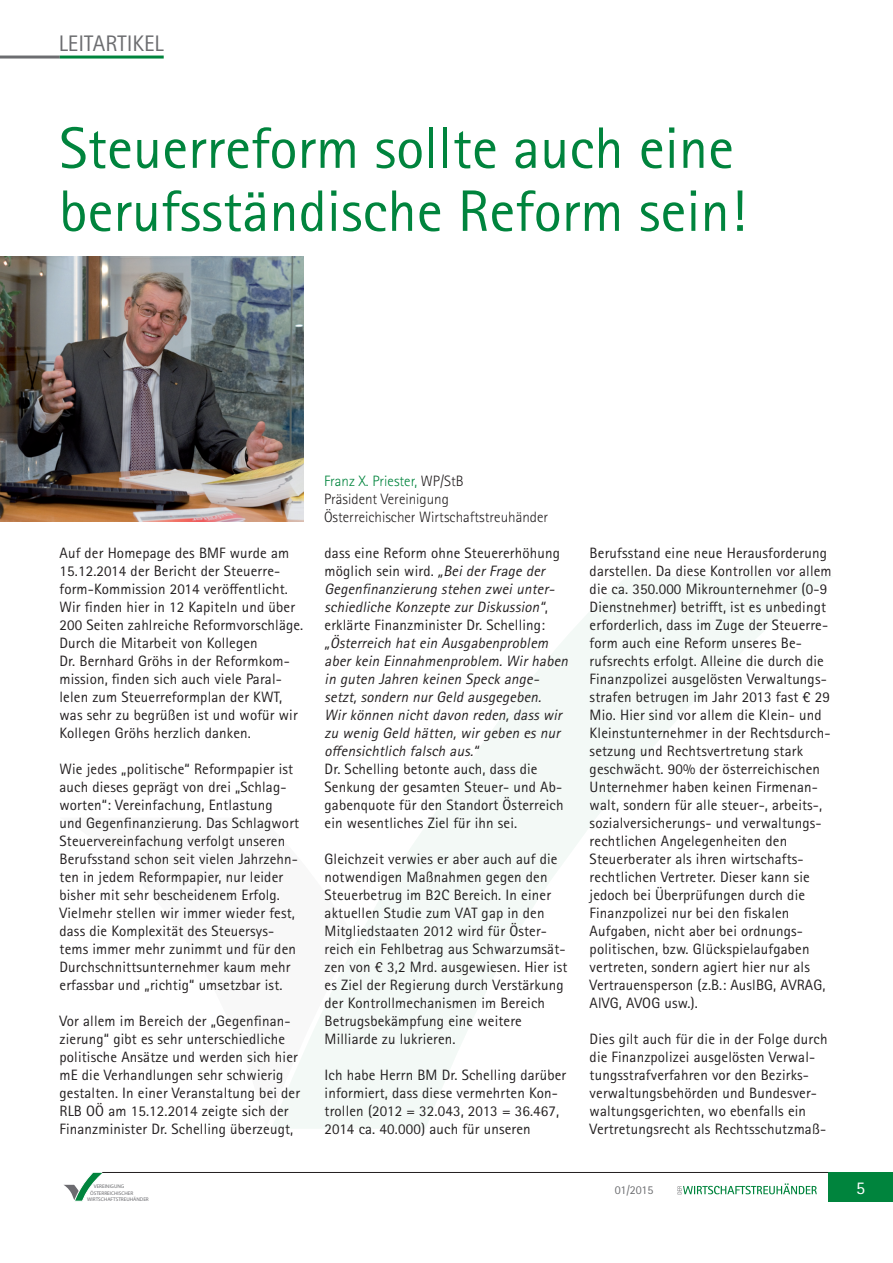
<style>
.page{position:relative;width:893px;height:1263px;background:#fff}
.page>*{position:absolute;margin:0;border:0;box-sizing:border-box;transform-origin:0 0}
.Artikel_Headline_Grü{font:58.5px "Rotis Sans Serif Std";color:#00843d}
.headline{font:22.5px "Rotis Sans Serif Std";color:#6c6d70}
.t1{font:18px "Rotis Sans Serif Std";color:#fff}
.lauftext{font:15px/18px "Rotis Sans Serif Std";letter-spacing:.01em;color:#231f20}
.lauftext-2{font:italic 15px/18px "Rotis Sans Serif Std";color:#231f20}
.lauftext-3{font:300 15px "Rotis Sans Serif Std";color:#231f20}
.lauftext-4{font:300 15px "Rotis Sans Serif Std";color:#00843d}
.t2{font:12px "Rotis Sans Serif Std";letter-spacing:-.02em;color:#6c6d70}
.t3{font:5.25px/6.3px "AT Rotis Sans Serif";color:#6b6b6f}
.t4{font:5.25px "AT Rotis Sans Serif";color:#6c6d70}
.s1{color:#231f20}
.s2{font-style:normal}
</style>
<div class="page">
<svg style="left:64px;top:1172px;width:39px;height:30px"></svg>
<div style="left:828px;top:1172px;width:65px;height:30px;background:#00843d"></div>
<hr style="left:102px;top:1172px;width:726px;height:1px;background:#231f20">
<svg style="left:272px;top:577px;width:559px;height:551px"></svg>
<svg style="left:677px;top:1183px;width:140px;height:11px"></svg>
<hr style="left:0;top:56px;width:60px;height:3px;background:#6c6d70">
<hr style="left:60px;top:56px;width:104px;height:3px;background:#00843d">
<img style="left:0;top:256px;width:303px;height:266px">
<p class="headline" style="left:59px;top:30px;width:106px">LEITARTIKEL</p>
<p class="Artikel_Headline_Grü" style="left:59px;top:114px;width:676px">Steuerreform sollte auch eine</p>
<p class="Artikel_Headline_Grü" style="left:59px;top:177px;width:688px">berufsständische Reform sein!</p>
<p class="lauftext" style="left:60px;top:544px;width:245px">Auf der Homepage des BMF wurde am 15.12.2014 der Bericht der Steuerre&shy;form-Kommission 2014 veröffentlicht.<br>Wir finden hier in 12 Kapiteln und über 200 Seiten zahlreiche Reformvorschläge.<br>Durch die Mitarbeit von Kollegen</p>
<p class="lauftext" style="left:60px;top:652px;width:240px">Dr. Bernhard Gröhs in der Reformkom&shy;mission, finden sich auch viele Paral&shy;lelen zum Steuerreformplan der KWT, was sehr zu begrüßen ist und wofür wir Kollegen Gröhs herzlich danken.</p>
<p class="lauftext" style="left:60px;top:760px;width:241px">Wie jedes „politische“ Reformpapier ist auch dieses geprägt von drei „Schlag&shy;worten“: Vereinfachung, Entlastung<br>und Gegenfinanzierung. Das Schlagwort Steuervereinfachung verfolgt unseren Berufsstand schon seit vielen Jahrzehn&shy;ten in jedem Reformpapier, nur leider bisher mit sehr bescheidenem Erfolg.<br>Vielmehr stellen wir immer wieder fest, dass die Komplexität des Steuersys&shy;tems immer mehr zunimmt und für den Durchschnittsunternehmer kaum mehr erfassbar und „richtig“ umsetzbar ist.</p>
<p class="lauftext" style="left:60px;top:1012px;width:242px">Vor allem im Bereich der „Gegenfinan&shy;zierung“ gibt es sehr unterschiedliche politische Ansätze und werden sich hier mE die Verhandlungen sehr schwierig gestalten. In einer Veranstaltung bei der RLB OÖ am 15.12.2014 zeigte sich der Finanzminister Dr. Schelling überzeugt,</p>
<p class="lauftext-4" style="left:324px;top:472px;width:141px">Franz X. Priester, <span class="s1">WP/StB</span></p>
<p class="lauftext-3" style="left:324px;top:490px;width:126px">Präsident Vereinigung</p>
<p class="lauftext-3" style="left:324px;top:508px;width:226px">Österreichischer Wirtschaftstreuhänder</p>
<p class="lauftext-2" style="left:325px;top:544px;width:248px"><span class="s2">dass eine Reform ohne Steuererhöhung möglich sein wird.</span> „Bei der Frage der Gegenfinanzierung stehen zwei unter&shy;schiedliche Konzepte zur Diskussion“<span class="s2">, erklärte Finanzminister Dr. Schelling: </span>„Österreich hat ein Ausgabenproblem aber kein Einnahmenproblem. Wir haben in guten Jahren keinen Speck ange&shy;setzt, sondern nur Geld ausgegeben.<br>Wir können nicht davon reden, dass wir zu wenig Geld hätten, wir geben es nur offensichtlich falsch aus.“</p>
<p class="lauftext" style="left:325px;top:760px;width:241px">Dr. Schelling betonte auch, dass die Senkung der gesamten Steuer- und Ab&shy;gabenquote für den Standort Österreich ein wesentliches Ziel für ihn sei.</p>
<p class="lauftext" style="left:325px;top:850px;width:244px">Gleichzeit verwies er aber auch auf die notwendigen Maßnahmen gegen den Steuerbetrug im B2C Bereich. In einer aktuellen Studie zum VAT gap in den Mitgliedstaaten 2012 wird für Öster&shy;reich ein Fehlbetrag aus Schwarzumsät&shy;zen von € 3,2 Mrd. ausgewiesen. Hier ist es Ziel der Regierung durch Verstärkung der Kontrollmechanismen im Bereich Betrugsbekämpfung eine weitere</p>
<p class="lauftext" style="left:325px;top:1030px;width:133px">Milliarde zu lukrieren.</p>
<p class="lauftext" style="left:325px;top:1066px;width:243px">Ich habe Herrn BM Dr. Schelling darüber informiert, dass diese vermehrten Kon&shy;trollen (2012 = 32.043, 2013 = 36.467, 2014 ca. 40.000) auch für unseren</p>
<p class="lauftext" style="left:590px;top:544px;width:244px">Berufsstand eine neue Herausforderung darstellen. Da diese Kontrollen vor allem die ca. 350.000 Mikrounternehmer (0-9<br>Dienstnehmer) betrifft, ist es unbedingt erforderlich, dass im Zuge der Steuerre&shy;form auch eine Reform unseres Be&shy;rufsrechts erfolgt. Alleine die durch die Finanzpolizei ausgelösten Verwaltungs&shy;strafen betrugen im Jahr 2013 fast € 29<br>Mio. Hier sind vor allem die Klein- und Kleinstunternehmer in der Rechtsdurch&shy;setzung und Rechtsvertretung stark geschwächt. 90% der österreichischen Unternehmer haben keinen Firmenan&shy;walt, sondern für alle steuer-, arbeits-, sozialversicherungs- und verwaltungs&shy;rechtlichen Angelegenheiten den</p>
<p class="lauftext" style="left:590px;top:850px;width:237px">Steuerberater als ihren wirtschafts&shy;rechtlichen Vertreter. Dieser kann sie jedoch bei Überprüfungen durch die Finanzpolizei nur bei den fiskalen Aufgaben, nicht aber bei ordnungs&shy;politischen, bzw. Glückspielaufgaben vertreten, sondern agiert hier nur als Vertrauensperson (z.B.: AuslBG, AVRAG, AlVG, AVOG usw.).</p>
<p class="lauftext" style="left:590px;top:1030px;width:239px">Dies gilt auch für die in der Folge durch die Finanzpolizei ausgelösten Verwal&shy;tungsstrafverfahren vor den Bezirks&shy;verwaltungsbehörden und Bundesver&shy;waltungsgerichten, wo ebenfalls ein Vertretungsrecht als Rechtsschutzmaß-</p>
<p class="t4" style="left:94px;top:1183px;width:32px">VEREINIGUNG</p>
<p class="t3" style="left:87px;top:1190px;width:63px;text-indent:3px">ÖSTERREICHISCHER<br>WIRTSCHAFTSTREUHÄNDER</p>
<p class="t2" style="left:615px;top:1183px;width:40px">01/2015</p>
<p class="t1" style="left:856px;top:1177px;width:10px">5</p>
</div>
